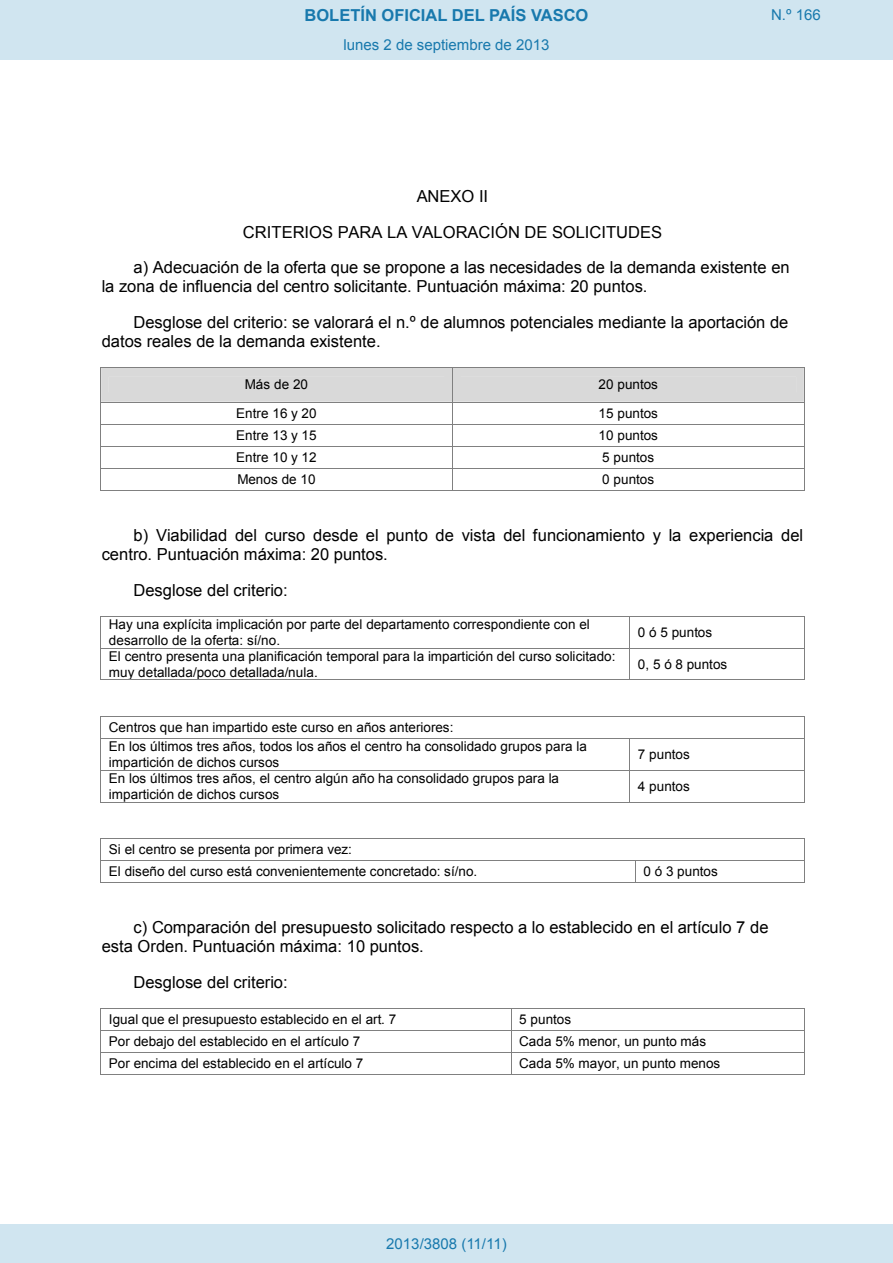
<style>
.page{position:relative;width:893px;height:1263px;background:#fff}
.page>*{position:absolute;margin:0;border:0;box-sizing:border-box;transform-origin:0 0}
.t1{font:16.5px/35.4px "Arial";color:#000}
.t2{font:700 16.5px "Arial";color:#1879ad}
.Paginacion_Centro{font:15px "Arial";color:#1879ad}
.t3{font:13.5px/15.5px "Arial";letter-spacing:.005em;color:#000}
</style>
<div class="page">
<svg style="left:100px;top:367px;width:705px;height:124px"></svg>
<hr style="left:101px;top:616px;width:528px;height:1px;background:#808080">
<hr style="left:630px;top:616px;width:174px;height:1px;background:#808080">
<hr style="left:100px;top:617px;width:1px;height:31px;background:#808080">
<hr style="left:629px;top:617px;width:1px;height:31px;background:#808080">
<hr style="left:804px;top:617px;width:1px;height:31px;background:#808080">
<hr style="left:101px;top:648px;width:528px;height:1px;background:#808080">
<hr style="left:630px;top:648px;width:174px;height:1px;background:#808080">
<hr style="left:100px;top:649px;width:1px;height:31px;background:#808080">
<hr style="left:101px;top:680px;width:528px;height:1px;background:#808080">
<hr style="left:629px;top:649px;width:1px;height:31px;background:#808080">
<hr style="left:630px;top:680px;width:174px;height:1px;background:#808080">
<hr style="left:804px;top:649px;width:1px;height:31px;background:#808080">
<hr style="left:101px;top:716px;width:703px;height:1px;background:#808080">
<svg style="left:100px;top:716px;width:1px;height:23px"></svg>
<hr style="left:101px;top:738px;width:528px;height:1px;background:#808080">
<hr style="left:630px;top:738px;width:174px;height:1px;background:#808080">
<svg style="left:804px;top:716px;width:1px;height:23px"></svg>
<hr style="left:100px;top:739px;width:1px;height:31px;background:#808080">
<hr style="left:629px;top:739px;width:1px;height:31px;background:#808080">
<hr style="left:804px;top:739px;width:1px;height:31px;background:#808080">
<hr style="left:101px;top:770px;width:528px;height:1px;background:#808080">
<hr style="left:630px;top:770px;width:174px;height:1px;background:#808080">
<hr style="left:100px;top:770px;width:1px;height:32px;background:#808080">
<hr style="left:101px;top:802px;width:528px;height:1px;background:#808080">
<hr style="left:629px;top:770px;width:1px;height:32px;background:#808080">
<hr style="left:630px;top:802px;width:174px;height:1px;background:#808080">
<hr style="left:804px;top:770px;width:1px;height:32px;background:#808080">
<hr style="left:101px;top:838px;width:703px;height:1px;background:#808080">
<hr style="left:101px;top:860px;width:534px;height:1px;background:#808080">
<hr style="left:636px;top:860px;width:168px;height:1px;background:#808080">
<svg style="left:100px;top:838px;width:1px;height:45px"></svg>
<hr style="left:101px;top:882px;width:534px;height:1px;background:#808080">
<svg style="left:635px;top:860px;width:1px;height:23px"></svg>
<hr style="left:636px;top:882px;width:168px;height:1px;background:#808080">
<svg style="left:804px;top:838px;width:1px;height:45px"></svg>
<hr style="left:101px;top:1008px;width:410px;height:1px;background:#808080">
<hr style="left:511px;top:1008px;width:293px;height:1px;background:#808080">
<hr style="left:101px;top:1030px;width:410px;height:1px;background:#808080">
<hr style="left:511px;top:1030px;width:293px;height:1px;background:#808080">
<hr style="left:101px;top:1052px;width:410px;height:1px;background:#808080">
<hr style="left:511px;top:1052px;width:293px;height:1px;background:#808080">
<svg style="left:100px;top:1008px;width:1px;height:67px"></svg>
<hr style="left:101px;top:1074px;width:410px;height:1px;background:#808080">
<svg style="left:511px;top:1009px;width:1px;height:65px"></svg>
<hr style="left:511px;top:1074px;width:293px;height:1px;background:#808080">
<svg style="left:804px;top:1008px;width:1px;height:67px"></svg>
<div style="left:0;top:0;width:893px;height:60px;background:#d0e5f0"></div>
<div style="left:0;top:1225px;width:893px;height:38px;background:#d0e5f0"></div>
<p class="t2" style="left:305px;top:4px;width:285px">BOLETÍN OFICIAL DEL PAÍS VASCO</p>
<p class="Paginacion_Centro" style="left:771px;top:5px;width:51px">N.º 166</p>
<p class="Paginacion_Centro" style="left:343px;top:35px;width:207px">lunes 2 de septiembre de 2013</p>
<p class="t1" style="left:417px;top:179px;width:73px">ANEXO II</p>
<p class="t1" style="left:243px;top:215px;width:421px">CRITERIOS PARA LA VALORACIÓN DE SOLICITUDES</p>
<p class="t1" style="left:134px;top:250px;width:658px">a) Adecuación de la oferta que se propone a las necesidades de la demanda existente en</p>
<p class="t1" style="left:134px;top:269px;width:656px;text-indent:-32px">la zona de influencia del centro solicitante. Puntuación máxima: 20 puntos.<br>Desglose del criterio: se valorará el n.º de alumnos potenciales mediante la aportación de</p>
<p class="t1" style="left:102px;top:323px;width:280px">datos reales de la demanda existente.</p>
<p class="t3" style="left:245px;top:377px;width:65px">Más de 20</p>
<p class="t3" style="left:599px;top:377px;width:61px">20 puntos</p>
<p class="t3" style="left:236px;top:406px;width:82px">Entre 16 y 20</p>
<p class="t3" style="left:599px;top:406px;width:61px">15 puntos</p>
<p class="t3" style="left:236px;top:428px;width:82px">Entre 13 y 15</p>
<p class="t3" style="left:599px;top:428px;width:61px">10 puntos</p>
<p class="t3" style="left:236px;top:450px;width:82px">Entre 10 y 12</p>
<p class="t3" style="left:602px;top:450px;width:53px">5 puntos</p>
<p class="t3" style="left:237px;top:472px;width:80px">Menos de 10</p>
<p class="t3" style="left:602px;top:472px;width:53px">0 puntos</p>
<p class="t1" style="left:102px;top:526px;width:703px;line-height:19px;text-indent:32px">b) Viabilidad del curso desde el punto de vista del funcionamiento y la experiencia del centro. Puntuación máxima: 20 puntos.</p>
<p class="t1" style="left:134px;top:573px;width:156px">Desglose del criterio:</p>
<p class="t3" style="left:109px;top:617px;width:482px">Hay una explícita implicación por parte del departamento correspondiente con el desarrollo de la oferta: sí/no.</p>
<p class="t3" style="left:638px;top:625px;width:76px">0 ó 5 puntos</p>
<p class="t3" style="left:109px;top:649px;width:508px">El centro presenta una planificación temporal para la impartición del curso solicitado: muy detallada/poco detallada/nula.</p>
<p class="t3" style="left:638px;top:657px;width:91px">0, 5 ó 8 puntos</p>
<p class="t3" style="left:109px;top:718px;width:480px;line-height:19px">Centros que han impartido este curso en años anteriores:<br>En los últimos tres años, todos los años el centro ha consolidado grupos para la</p>
<p class="t3" style="left:109px;top:754px;width:172px">impartición de dichos cursos</p>
<p class="t3" style="left:638px;top:747px;width:53px">7 puntos</p>
<p class="t3" style="left:109px;top:771px;width:452px">En los últimos tres años, el centro algún año ha consolidado grupos para la impartición de dichos cursos</p>
<p class="t3" style="left:638px;top:778px;width:53px">4 puntos</p>
<p class="t3" style="left:109px;top:838px;width:370px;line-height:21.9px">Si el centro se presenta por primera vez:<br>El diseño del curso está convenientemente concretado: sí/no.</p>
<p class="t3" style="left:643px;top:864px;width:76px">0 ó 3 puntos</p>
<p class="t1" style="left:102px;top:918px;width:668px;line-height:18.9px;text-indent:32px">c) Comparación del presupuesto solicitado respecto a lo establecido en el artículo 7 de esta Orden. Puntuación máxima: 10 puntos.</p>
<p class="t1" style="left:134px;top:964px;width:156px">Desglose del criterio:</p>
<p class="t3" style="left:109px;top:1012px;width:289px">Igual que el presupuesto establecido en el art. 7</p>
<p class="t3" style="left:519px;top:1012px;width:53px">5 puntos</p>
<p class="t3" style="left:109px;top:1034px;width:253px">Por debajo del establecido en el artículo 7</p>
<p class="t3" style="left:519px;top:1034px;width:188px">Cada 5% menor, un punto más</p>
<p class="t3" style="left:109px;top:1056px;width:256px">Por encima del establecido en el artículo 7</p>
<p class="t3" style="left:519px;top:1056px;width:203px">Cada 5% mayor, un punto menos</p>
<p class="Paginacion_Centro" style="left:386px;top:1234px;width:122px">2013/3808 (11/11)</p>
</div>
